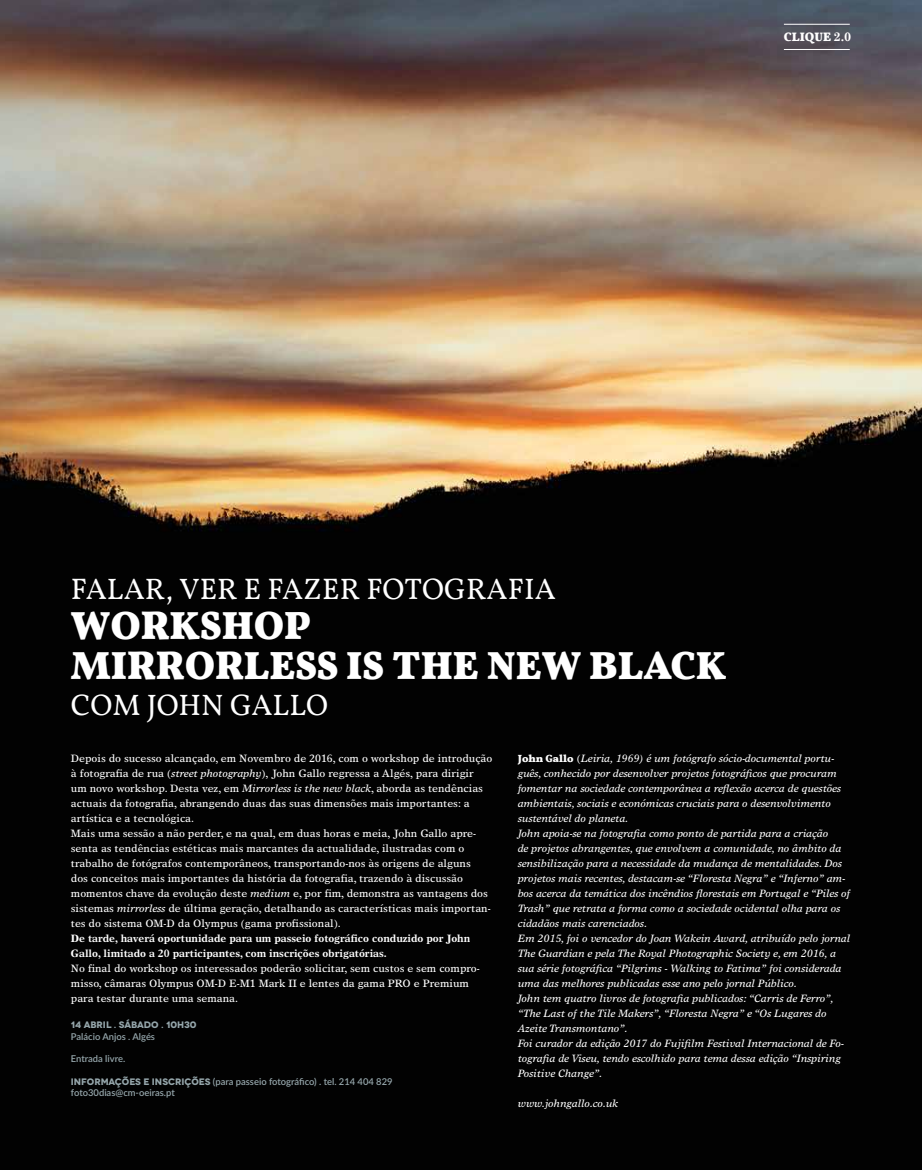
<style>
.page{position:relative;width:922px;height:1170px;background:#fff}
.page>*{position:absolute;margin:0;border:0;box-sizing:border-box;transform-origin:0 0}
.t1{font:700 40px/40px "Vollkorn";color:#fff}
.t2{font:30px "Vollkorn";color:#fff}
.t3{font:700 12.5px "Vollkorn";color:#fff}
.t4{font:italic 10.62px/15px "Times Europa LT Std";color:#fff}
.t5{font:10.62px/15px "Times Europa LT Std";color:#fff}
.t6{font:700 10.62px/15px "Times Europa LT Std";color:#fff}
.t7{font:600 9.38px/11.2px "Lato";color:#95a6ab}
.t8{font:700 9.38px "Novecentowide";color:#95a6ab}
.s1{font-family:"Century Schoolbook"}
.s2{font-style:italic}
.s3{font-family:"Novecentowide";font-weight:700}
.s4{font-family:"Vollkorn";font-weight:700;font-style:normal}
.s5{font-style:normal}
</style>
<div class="page">
<img style="left:0;top:0;width:921px;height:1169px">
<hr style="left:783px;top:24px;width:66px;height:1px;background:#fff">
<hr style="left:783px;top:49px;width:66px;height:1px;background:#fff">
<p class="t3" style="left:783px;top:29px;width:69px">CLIQUE <span class="s1">2.0</span></p>
<h2 class="t2" style="left:71px;top:570px;width:486px">FALAR, VER E FAZER FOTOGRAFIA</h2>
<h1 class="t1" style="left:71px;top:605px;width:657px">WORKSHOP<br>MIRRORLESS IS THE NEW BLACK</h1>
<h2 class="t2" style="left:71px;top:686px;width:259px">COM JOHN GALLO</h2>
<p class="t5" style="left:71px;top:750px;width:423px">Depois do sucesso alcançado, em Novembro de 2016, com o workshop de introdução à fotografia de rua (<span class="s2">street photography</span>), John Gallo regressa a Algés, para dirigir um novo workshop. Desta vez, em <span class="s2">Mirrorless is the new black</span>, aborda as tendências actuais da fotografia, abrangendo duas das suas dimensões mais importantes: a artística e a tecnológica.<br>Mais uma sessão a não perder, e na qual, em duas horas e meia, John Gallo apre&shy;senta as tendências estéticas mais marcantes da actualidade, ilustradas com o trabalho de fotógrafos contemporâneos, transportando-nos às origens de alguns<br>dos conceitos mais importantes da história da fotografia, trazendo à discussão momentos chave da evolução deste <span class="s2">medium</span> e, por fim, demonstra as vantagens dos sistemas <span class="s2">mirrorless</span> de última geração, detalhando as características mais importan&shy;tes do sistema OM-D da Olympus (gama profissional).</p>
<p class="t6" style="left:71px;top:930px;width:401px">De tarde, haverá oportunidade para um passeio fotográfico conduzido por John<br>Gallo, limitado a 20 participantes, com inscrições obrigatórias.</p>
<p class="t5" style="left:71px;top:960px;width:410px">No final do workshop os interessados poderão solicitar, sem custos e sem compro&shy;misso, câmaras Olympus OM-D E-M1 Mark II e lentes da gama PRO e Premium para testar durante uma semana.</p>
<p class="t8" style="left:71px;top:1018px;width:127px">14 ABRIL . SÁBADO . 10H30</p>
<p class="t7" style="left:71px;top:1029px;width:86px">Palácio Anjos . Algés</p>
<p class="t7" style="left:71px;top:1052px;width:56px">Entrada livre.</p>
<p class="t7" style="left:71px;top:1074px;width:323px"><span class="s3">INFORMAÇÕES E INSCRIÇÕES</span> (para passeio fotográfico) . tel. 214 404 829 foto30dias@cm-oeiras.pt</p>
<p class="t4" style="left:517px;top:750px;width:334px"><span class="s4">John Gallo</span> <span class="s5">(</span>Leiria, 1969) é um fotógrafo sócio-documental portu&shy;guês, conhecido por desenvolver projetos fotográficos que procuram fomentar na sociedade contemporânea a reflexão acerca de questões ambientais, sociais e económicas cruciais para o desenvolvimento sustentável do planeta.<br>John apoia-se na fotografia como ponto de partida para a criação<br>de projetos abrangentes, que envolvem a comunidade, no âmbito da sensibilização para a necessidade da mudança de mentalidades. Dos projetos mais recentes, destacam-se “Floresta Negra” e “Inferno” am&shy;bos acerca da temática dos incêndios florestais em Portugal e “Piles of Trash” que retrata a forma como a sociedade ocidental olha para os cidadãos mais carenciados.<br>Em 2015, foi o vencedor do Joan Wakein Award, atribuído pelo jornal The Guardian e pela The Royal Photographic Society e, em 2016, a sua série fotográfica “Pilgrims - Walking to Fatima” foi considerada uma das melhores publicadas esse ano pelo jornal Público.<br>John tem quatro livros de fotografia publicados: “Carris de Ferro”, “The Last of the Tile Makers”, “Floresta Negra” e “Os Lugares do Azeite Transmontano”.<br>Foi curador da edição 2017 do Fujifilm Festival Internacional de Fo&shy;tografia de Viseu, tendo escolhido para tema dessa edição “Inspiring Positive Change”.</p>
<p class="t4" style="left:517px;top:1095px;width:102px">www.johngallo.co.uk</p>
</div>
